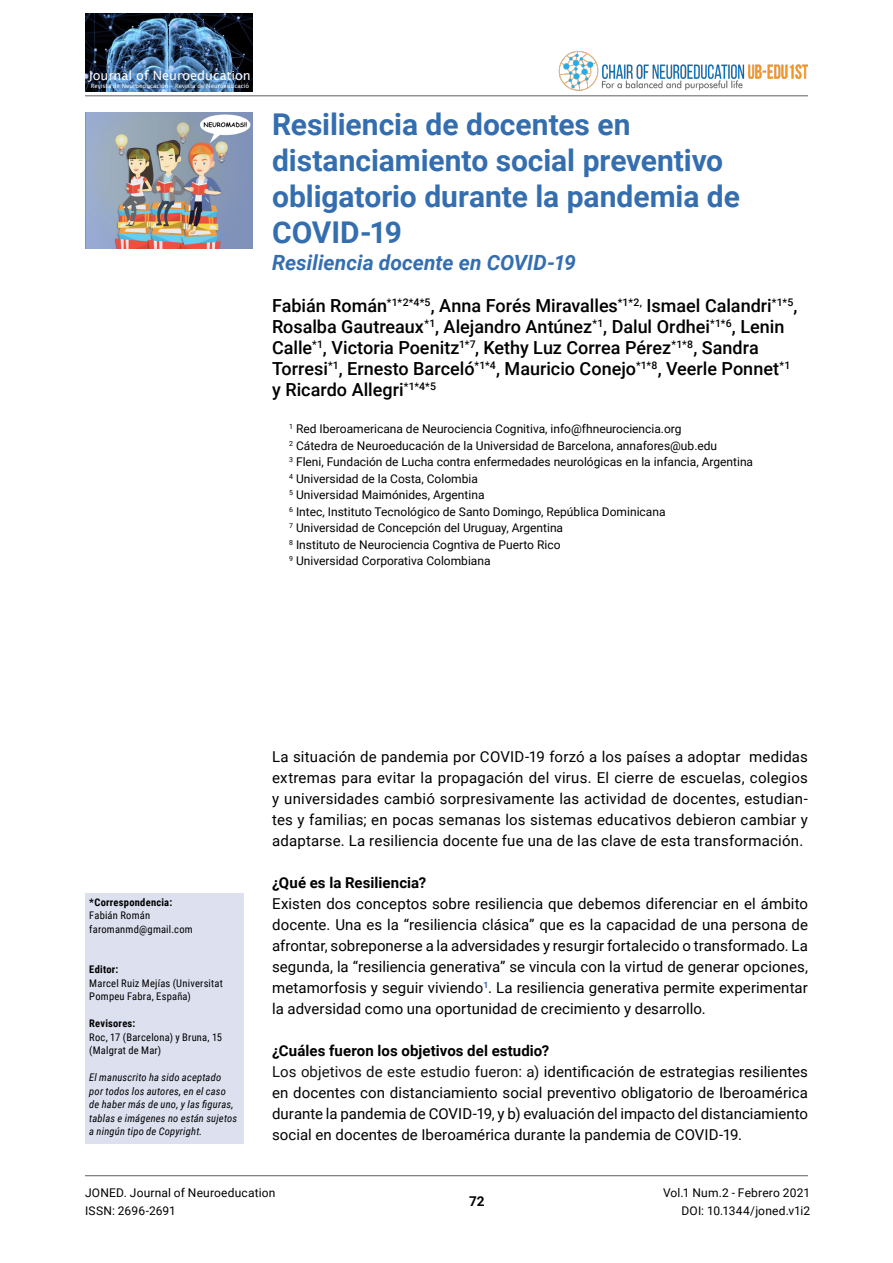
<style>
.page{position:relative;width:893px;height:1263px;background:#fff}
.page>*{position:absolute;margin:0;border:0;box-sizing:border-box;transform-origin:0 0}
.T1{font:700 30px/36px "Roboto";letter-spacing:-.005em;color:#356eaf}
.T1-SUBT{font:italic 700 21px "Roboto";color:#356eaf}
.Autor{font:500 18px/21px "Roboto";color:#000}
.RES{font:15px/21px "Roboto";letter-spacing:.005em;color:#000;text-align:justify}
.RES-T{font:700 15px "Roboto";letter-spacing:.005em;color:#000}
.t1{font:700 13.5px "Roboto";color:#000}
.t2{font:12.75px "Lucida Sans";color:#fff}
.Autor-datos{font:12px/18px "Roboto";color:#000}
.DATOS{font:italic 10.5px/13.5px "Roboto Condensed";letter-spacing:.02em;color:#000}
.DATOS-2{font:10.5px/13.5px "Roboto Condensed";letter-spacing:.02em;color:#000}
.DATOS-1{font:700 10.5px "Roboto Condensed";letter-spacing:.02em;color:#000}
.t3{font:6px "Lucida Sans";color:#fff}
.s1{color:#111}
</style>
<div class="page">
<hr style="left:85px;top:1175px;width:723px;height:1px;background:#707172">
<hr style="left:85px;top:95px;width:723px;height:1px;background:#707172">
<img style="left:85px;top:14px;width:167px;height:78px">
<img style="left:558px;top:52px;width:250px;height:39px">
<img style="left:85px;top:113px;width:167px;height:135px">
<div style="left:85px;top:894px;width:158px;height:250px;background:#dce0ef"></div>
<p class="t2" style="left:89px;top:68px;width:164px">Journal of Neuroeducation</p>
<p class="t3" style="left:91px;top:83px;width:160px">Revista de Neuroeducación – Revista de Neuroeducació</p>
<p class="T1" style="left:272px;top:105px;width:469px">Resiliencia de docentes en distanciamiento social preventivo obligatorio durante la pandemia de<br>COVID-19</p>
<p class="T1-SUBT" style="left:272px;top:248px;width:305px">Resiliencia docente en COVID-19</p>
<p class="Autor" style="left:272px;top:294px;width:527px">Fabián Román<sup>*1*2*4*5</sup>, Anna Forés Miravalles<sup>*1*2,</sup> Ismael Calandri<sup>*1*5</sup>, Rosalba Gautreaux<sup>*1</sup>, Alejandro Antúnez<sup>*1</sup>, Dalul Ordhei<sup>*1*6</sup>, Lenin Calle<sup>*1</sup>, Victoria Poenitz<sup>1*7</sup>, Kethy Luz Correa Pérez<sup>*1*8</sup>, Sandra Torresi<sup>*1</sup>, Ernesto Barceló<sup>*1*4</sup>, Mauricio Conejo<sup>*1*8</sup>, Veerle Ponnet<sup>*1 </sup>y Ricardo Allegri<sup>*1*4*5</sup></p>
<p class="Autor-datos" style="left:289px;top:420px;width:394px"><sup>1</sup> Red Iberoamericana de Neurociencia Cognitiva, info@fhneurociencia.org</p>
<p class="Autor-datos" style="left:289px;top:436px;width:430px"><sup>2</sup> Cátedra de Neuroeducación de la Universidad de Barcelona, annafores@ub.edu</p>
<p class="Autor-datos" style="left:289px;top:453px;width:465px"><sup>3</sup> Fleni, Fundación de Lucha contra enfermedades neurológicas en la infancia, Argentina</p>
<p class="Autor-datos" style="left:289px;top:469px;width:190px"><sup>4</sup> Universidad de la Costa, Colombia</p>
<p class="Autor-datos" style="left:289px;top:486px;width:197px"><sup>5</sup> Universidad Maimónides, Argentina</p>
<p class="Autor-datos" style="left:289px;top:502px;width:378px"><sup>6</sup> Intec, Instituto Tecnológico de Santo Domingo, República Dominicana</p>
<p class="Autor-datos" style="left:289px;top:519px;width:275px"><sup>7</sup> Universidad de Concepción del Uruguay, Argentina</p>
<p class="Autor-datos" style="left:289px;top:535px;width:273px"><sup>8</sup> Instituto de Neurociencia Cogntiva de Puerto Rico</p>
<p class="Autor-datos" style="left:289px;top:552px;width:203px"><sup>9</sup> Universidad Corporativa Colombiana</p>
<p class="DATOS-1" style="left:89px;top:895px;width:84px">*Correspondencia:</p>
<p class="DATOS-2" style="left:89px;top:908px;width:62px">Fabián Román</p>
<p class="DATOS-2" style="left:89px;top:922px;width:105px">faromanmd@gmail.com</p>
<p class="DATOS-1" style="left:89px;top:962px;width:31px">Editor:</p>
<p class="DATOS-2" style="left:89px;top:976px;width:135px">Marcel Ruiz Mejías (Universitat<br>Pompeu Fabra, España)</p>
<p class="DATOS-1" style="left:89px;top:1016px;width:48px">Revisores:</p>
<p class="DATOS-2" style="left:89px;top:1030px;width:134px">Roc, 17 (Barcelona) y Bruna, 15 (Malgrat de Mar)</p>
<p class="DATOS" style="left:89px;top:1070px;width:149px">El manuscrito ha sido aceptado por todos los autores, en el caso de haber más de uno, y las figuras, tablas e imágenes no están sujetos a ningún tipo de Copyright.</p>
<p class="RES" style="left:272px;top:745px;width:537px">La situación de pandemia por COVID-19 forzó a los países a adoptar medidas extremas para evitar la propagación del virus. El cierre de escuelas, colegios y universidades cambió sorpresivamente las actividad de docentes, estudian&shy;tes y familias; en pocas semanas los sistemas educativos debieron cambiar y adaptarse. La resiliencia docente fue una de las clave de esta transformación.</p>
<p class="RES-T" style="left:272px;top:872px;width:156px">¿Qué es la Resiliencia?</p>
<p class="RES" style="left:272px;top:892px;width:537px">Existen dos conceptos sobre resiliencia que debemos diferenciar en el ámbito docente. Una es la “resiliencia clásica” que es la capacidad de una persona de afrontar, sobreponerse a la adversidades y resurgir fortalecido o transformado. La segunda, la “resiliencia generativa” se vincula con la virtud de generar opciones, metamorfosis y seguir viviendo<sup>1</sup>. La resiliencia generativa permite experimentar la adversidad como una oportunidad de crecimiento y desarrollo.</p>
<p class="RES-T" style="left:272px;top:1040px;width:279px">¿Cuáles fueron los objetivos del estudio?</p>
<p class="RES" style="left:272px;top:1060px;width:537px"><span class="s1">Los objetivos de este estudio fueron: a)</span> identificación de estrategias resilientes en docentes con distanciamiento social preventivo obligatorio de Iberoamérica durante la pandemia de COVID-19, y b) evaluación del impacto del distanciamiento social en docentes de Iberoamérica durante la pandemia de COVID-19.</p>
<p class="Autor-datos" style="left:85px;top:1183px;width:192px">JONED. Journal of Neuroeducation<br>ISSN: 2696-2691</p>
<p class="t1" style="left:469px;top:1192px;width:17px">72</p>
<p class="Autor-datos" style="left:663px;top:1183px;width:149px;text-align:right">Vol.1 Num.2 - Febrero 2021<br>DOI: 10.1344/joned.v1i2</p>
</div>
